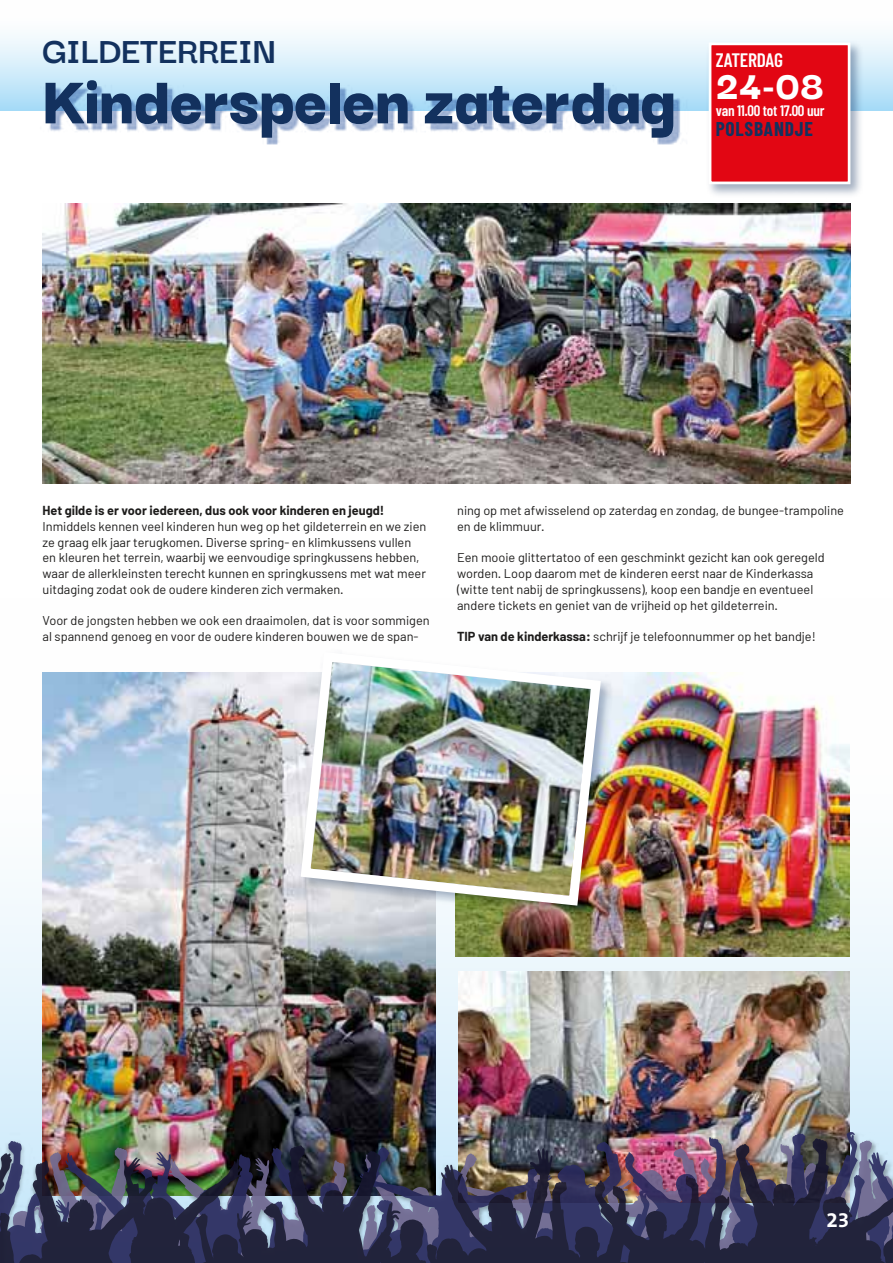
<style>
.page{position:relative;width:893px;height:1263px;background:#fff}
.page>*{position:absolute;margin:0;border:0;box-sizing:border-box;transform-origin:0 0}
.t1{font:900 72px "Darker Grotesque";letter-spacing:-.015em;color:#13315e}
.t2{font:900 42.15px "Darker Grotesque";color:#fff}
.t3{font:700 39px "Darker Grotesque";letter-spacing:-.015em;color:#13315e}
.t4{font:700 21px "The Sans C5";color:#fff}
.t5{font:700 19.5px "Barlow Condensed";letter-spacing:.04em;color:#13315e}
.t6{font:600 19.5px "Barlow Condensed";letter-spacing:-.015em;color:#fff}
.t7{font:600 15.15px "Barlow Condensed";letter-spacing:-.015em;color:#fff}
.t8{font:12.75px/15.8px "Barlow";color:#1d1c1b}
.t9{font:700 12.75px "Barlow";color:#1d1c1b}
.s1{font-weight:700}
</style>
<div class="page">
<div style="left:0;top:0;width:893px;height:111px;background:linear-gradient(to bottom,#fff,#addef7)"></div>
<svg style="left:0;top:672px;width:893px;height:423px"></svg>
<img style="left:0;top:49px;width:702px;height:96px">
<img style="left:702px;top:36px;width:165px;height:159px">
<div style="left:711px;top:45px;width:137px;height:137px;background:#e20613"></div>
<div style="left:709px;top:43px;width:141px;height:141px;border:3px solid #fff"></div>
<img style="left:459px;top:972px;width:390px;height:123px">
<img style="left:456px;top:673px;width:393px;height:283px">
<img style="left:43px;top:673px;width:393px;height:422px">
<img style="left:43px;top:204px;width:807px;height:280px">
<img style="left:0;top:1095px;width:893px;height:31px">
<img style="left:0;top:1126px;width:893px;height:3px">
<img style="left:0;top:1129px;width:893px;height:134px">
<img style="left:293px;top:672px;width:327px;height:253px">
<img style="left:296px;top:662px;width:310px;height:248px">
<p class="t3" style="left:43px;top:22px;width:235px">GILDETERREIN</p>
<p class="t1" style="left:41px;top:47px;width:636px">Kinderspelen zaterdag</p>
<p class="t6" style="left:716px;top:48px;width:69px">ZATERDAG</p>
<p class="t2" style="left:716px;top:54px;width:110px">24-08</p>
<p class="t7" style="left:716px;top:101px;width:110px">van 11.00 tot 17.00 uur</p>
<p class="t5" style="left:716px;top:116px;width:98px">POLSBANDJE</p>
<p class="t9" style="left:43px;top:502px;width:343px">Het gilde is er voor iedereen, dus ook voor kinderen en jeugd!</p>
<p class="t8" style="left:43px;top:518px;width:385px">Inmiddels kennen veel kinderen hun weg op het gildeterrein en we zien ze graag elk jaar terugkomen. Diverse spring- en klimkussens vullen en kleuren het terrein, waarbij we eenvoudige springkussens hebben, waar de allerkleinsten terecht kunnen en springkussens met wat meer uitdaging zodat ook de oudere kinderen zich vermaken.</p>
<p class="t8" style="left:43px;top:612px;width:389px">Voor de jongsten hebben we ook een draaimolen, dat is voor sommigen al spannend genoeg en voor de oudere kinderen bouwen we de span-</p>
<p class="t8" style="left:457px;top:502px;width:388px">ning op met afwisselend op zaterdag en zondag, de bungee-trampoline en de klimmuur.</p>
<p class="t8" style="left:457px;top:549px;width:369px">Een mooie glittertatoo of een geschminkt gezicht kan ook geregeld worden. Loop daarom met de kinderen eerst naar de Kinderkassa</p>
<p class="t8" style="left:457px;top:581px;width:358px">(witte tent nabij de springkussens), koop een bandje en eventueel andere tickets en geniet van de vrijheid op het gildeterrein.</p>
<p class="t8" style="left:457px;top:628px;width:360px"><span class="s1">TIP van de kinderkassa:</span> schrijf je telefoonnummer op het bandje!</p>
<p class="t4" style="left:826px;top:1207px;width:25px">23</p>
</div>
